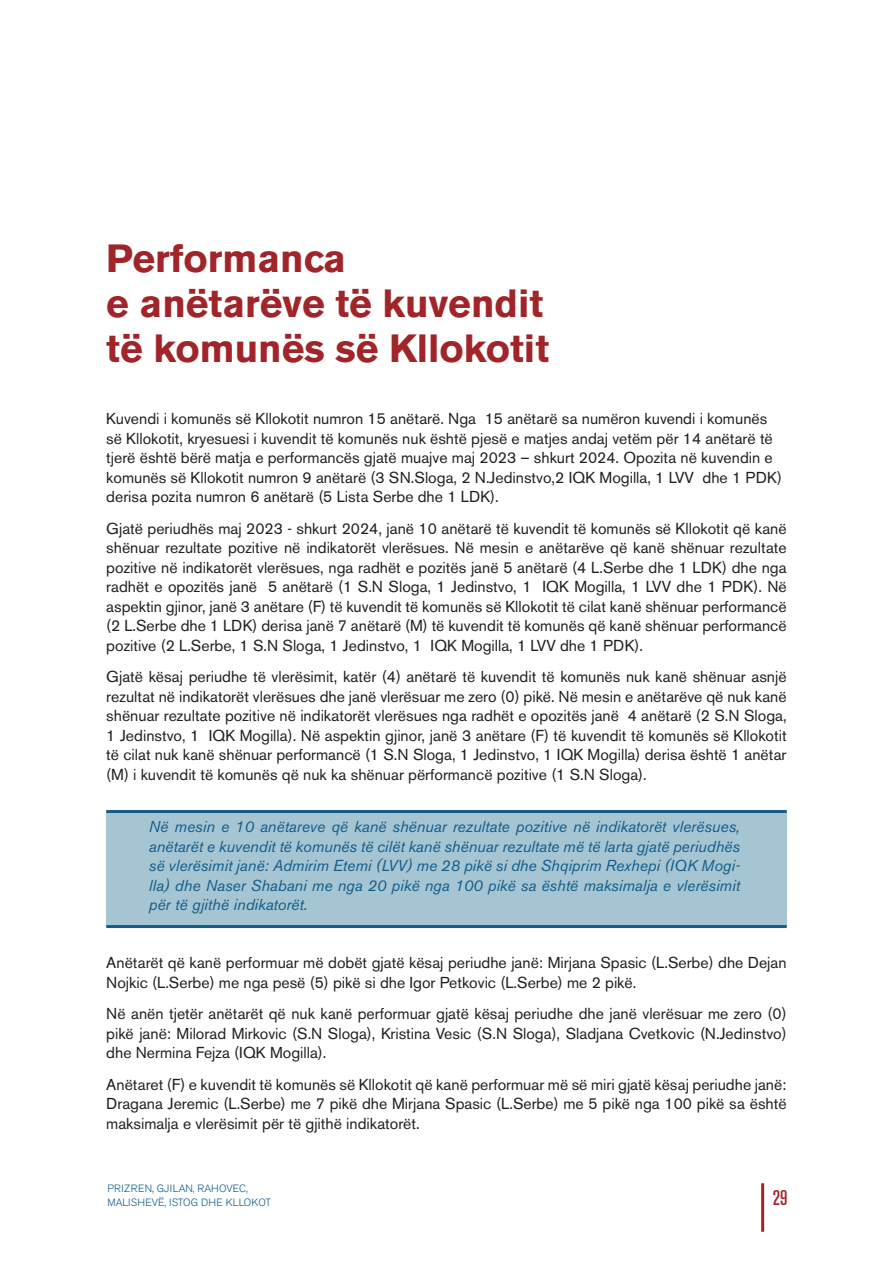
<style>
.page{position:relative;width:893px;height:1263px;background:#fff}
.page>*{position:absolute;margin:0;border:0;box-sizing:border-box;transform-origin:0 0}
.t1{font:700 39px/45px "Akzidenz Grotesk BE";color:#a12429}
.t2{font:500 condensed 21px "Akzidenz Grotesk BE";color:#a12429}
.t3{font:15.75px/19.5px "Akzidenz Grotesk BE";color:#231f20;text-align:justify}
.t4{font:italic 15.75px/19.5px "Akzidenz Grotesk BE";color:#135c88;text-align:justify}
.t5{font:300 10.5px/13.5px "Akzidenz Grotesk BE";letter-spacing:.02em;color:#135c88}
</style>
<div class="page">
<hr style="left:761px;top:1183px;width:3px;height:49px;background:#a12429">
<div style="left:106px;top:811px;width:681px;height:115px;background:#a5c5d3"></div>
<hr style="left:106px;top:925px;width:681px;height:3px;background:#135c88">
<hr style="left:106px;top:810px;width:681px;height:3px;background:#135c88">
<h1 class="t1" style="left:106px;top:236px;width:444px">Performanca<br>e anëtarëve të kuvendit të komunës së Kllokotit</h1>
<p class="t3" style="left:106px;top:409px;width:677px;text-align:left">Kuvendi i komunës së Kllokotit numron 15 anëtarë. Nga 15 anëtarë sa numëron kuvendi i komunës së Kllokotit, kryesuesi i kuvendit të komunës nuk është pjesë e matjes andaj vetëm për 14 anëtarë të tjerë është bërë matja e performancës gjatë muajve maj 2023 – shkurt 2024. Opozita në kuvendin e komunës së Kllokotit numron 9 anëtarë (3 SN.Sloga, 2 N.Jedinstvo,2 IQK Mogilla, 1 LVV dhe 1 PDK) derisa pozita numron 6 anëtarë (5 Lista Serbe dhe 1 LDK).</p>
<p class="t3" style="left:106px;top:518px;width:682px">Gjatë periudhës maj 2023 - shkurt 2024, janë 10 anëtarë të kuvendit të komunës së Kllokotit që kanë shënuar rezultate pozitive në indikatorët vlerësues. Në mesin e anëtarëve që kanë shënuar rezultate pozitive në indikatorët vlerësues, nga radhët e pozitës janë 5 anëtarë (4 L.Serbe dhe 1 LDK) dhe nga radhët e opozitës janë 5 anëtarë (1 S.N Sloga, 1 Jedinstvo, 1 IQK Mogilla, 1 LVV dhe 1 PDK). Në aspektin gjinor, janë 3 anëtare (F) të kuvendit të komunës së Kllokotit të cilat kanë shënuar performancë (2 L.Serbe dhe 1 LDK) derisa janë 7 anëtarë (M) të kuvendit të komunës që kanë shënuar performancë pozitive (2 L.Serbe, 1 S.N Sloga, 1 Jedinstvo, 1 IQK Mogilla, 1 LVV dhe 1 PDK).</p>
<p class="t3" style="left:106px;top:667px;width:682px">Gjatë kësaj periudhe të vlerësimit, katër (4) anëtarë të kuvendit të komunës nuk kanë shënuar asnjë rezultat në indikatorët vlerësues dhe janë vlerësuar me zero (0) pikë. Në mesin e anëtarëve që nuk kanë shënuar rezultate pozitive në indikatorët vlerësues nga radhët e opozitës janë 4 anëtarë (2 S.N Sloga, 1 Jedinstvo, 1 IQK Mogilla). Në aspektin gjinor, janë 3 anëtare (F) të kuvendit të komunës së Kllokotit të cilat nuk kanë shënuar performancë (1 S.N Sloga, 1 Jedinstvo, 1 IQK Mogilla) derisa është 1 anëtar (M) i kuvendit të komunës që nuk ka shënuar përformancë pozitive (1 S.N Sloga).</p>
<p class="t4" style="left:149px;top:817px;width:593px">Në mesin e 10 anëtareve që kanë shënuar rezultate pozitive në indikatorët vlerësues, anëtarët e kuvendit të komunës të cilët kanë shënuar rezultate më të larta gjatë periudhës së vlerësimit janë: Admirim Etemi (LVV) me 28 pikë si dhe Shqiprim Rexhepi (IQK Mogi&shy;lla) dhe Naser Shabani me nga 20 pikë nga 100 pikë sa është maksimalja e vlerësimit për të gjithë indikatorët.</p>
<p class="t3" style="left:106px;top:953px;width:682px">Anëtarët që kanë performuar më dobët gjatë kësaj periudhe janë: Mirjana Spasic (L.Serbe) dhe Dejan<br>Nojkic (L.Serbe) me nga pesë (5) pikë si dhe Igor Petkovic (L.Serbe) me 2 pikë.</p>
<p class="t3" style="left:106px;top:1004px;width:682px">Në anën tjetër anëtarët që nuk kanë performuar gjatë kësaj periudhe dhe janë vlerësuar me zero (0) pikë janë: Milorad Mirkovic (S.N Sloga), Kristina Vesic (S.N Sloga), Sladjana Cvetkovic (N.Jedinstvo) dhe Nermina Fejza (IQK Mogilla).</p>
<p class="t3" style="left:106px;top:1074px;width:682px">Anëtaret (F) e kuvendit të komunës së Kllokotit që kanë performuar më së miri gjatë kësaj periudhe janë:<br>Dragana Jeremic (L.Serbe) me 7 pikë dhe Mirjana Spasic (L.Serbe) me 5 pikë nga 100 pikë sa është maksimalja e vlerësimit për të gjithë indikatorët.</p>
<p class="t5" style="left:107px;top:1182px;width:165px">PRIZREN, GJILAN, RAHOVEC,<br>MALISHEVË, ISTOG DHE KLLOKOT</p>
<h2 class="t2" style="left:773px;top:1186px;width:16px">29</h2>
</div>
